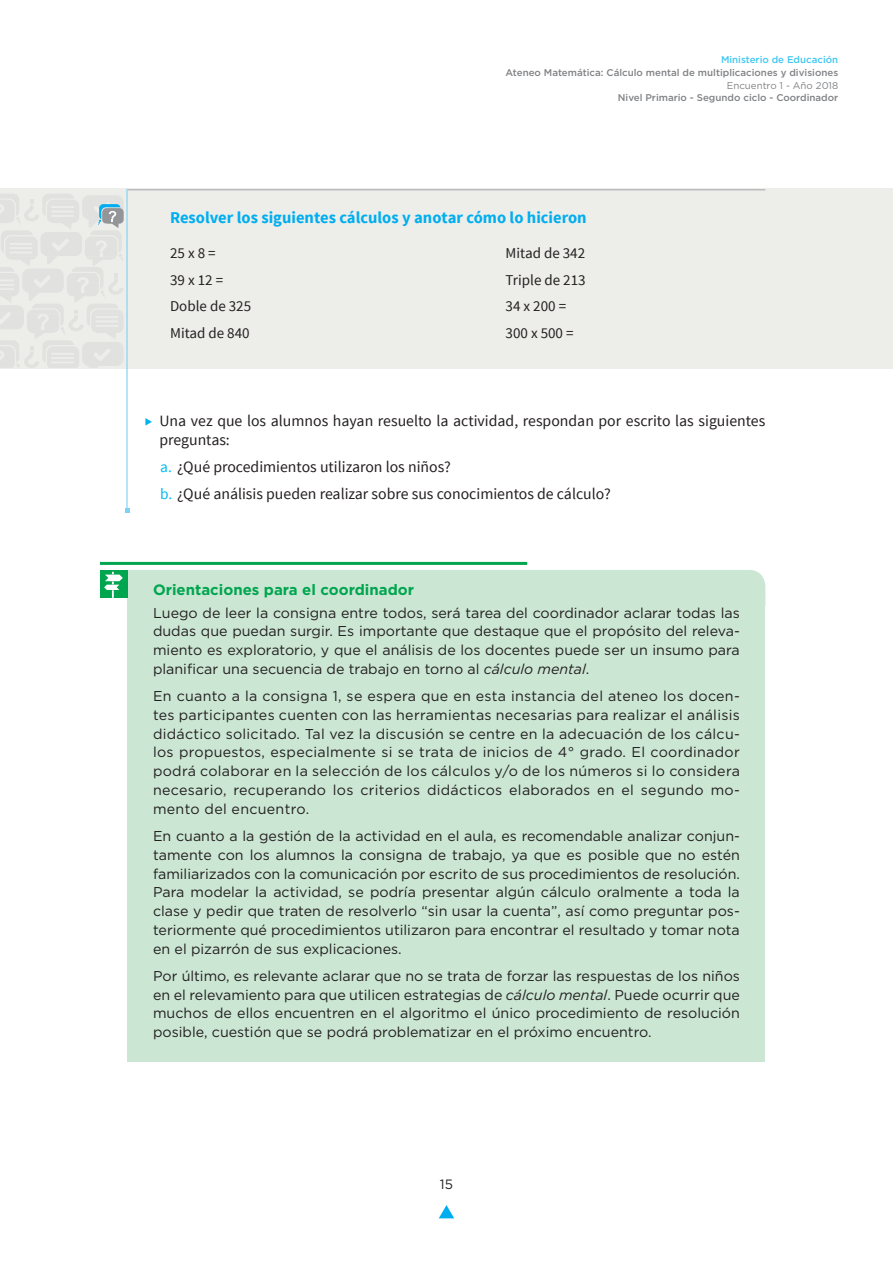
<style>
.page{position:relative;width:893px;height:1263px;background:#fff}
.page>*{position:absolute;margin:0;border:0;box-sizing:border-box;transform-origin:0 0}
.t1{font:700 16.5px "Source Sans Pro";color:#00aeef}
.t2{font:15.75px/18.8px "Source Sans Pro";color:#231f20}
.t3{font:15px "Source Sans Pro";color:#231f20}
.t4{font:700 15px "Gotham";color:#00a54f}
.t5{font:14.25px/18.8px "Gotham";color:#231f20;text-align:justify}
.t6{font:13.5px "Gotham";color:#231f20}
.t7{font:500 9.75px "Gotham";color:#808285}
.t8{font:500 9.75px "Gotham";color:#40c7f4}
.t9{font:9.75px "Gotham";color:#808285}
.s1{color:#00b3ef}
.s2{font-size:15.3px;color:#00baf1}
.s3{font-style:italic}
</style>
<div class="page">
<svg style="left:439px;top:1205px;width:15px;height:13px"></svg>
<div style="left:0;top:189px;width:893px;height:28px;background:linear-gradient(to right,#ededea,#ededea)"></div>
<hr style="left:128px;top:189px;width:637px;height:1px;background:#bcbdc0">
<div style="left:0;top:194px;width:893px;height:46px;background:#ededea"></div>
<div style="left:0;top:230px;width:893px;height:53px;background:#ededea"></div>
<div style="left:0;top:283px;width:893px;height:53px;background:#ededea"></div>
<div style="left:0;top:314px;width:893px;height:55px;background:#ededea"></div>
<hr style="left:100px;top:562px;width:427px;height:3px;background:#00a54f">
<div style="left:128px;top:585px;width:637px;height:113px;background:#cbe6d3"></div>
<div style="left:128px;top:668px;width:637px;height:170px;background:#cbe6d3"></div>
<div style="left:128px;top:808px;width:637px;height:169px;background:#cbe6d3"></div>
<div style="left:128px;top:948px;width:637px;height:113px;background:#cbe6d3"></div>
<svg style="left:0;top:194px;width:124px;height:174px"></svg>
<div style="left:100px;top:570px;width:28px;height:27px;background:#00a54f"></div>
<svg style="left:104px;top:570px;width:661px;height:36px"></svg>
<hr style="left:126px;top:189px;width:2px;height:322px;background:#7cd3f6">
<svg style="left:125px;top:509px;width:4px;height:4px"></svg>
<p class="t8" style="left:721px;top:53px;width:119px">Ministerio de Educación</p>
<p class="t7" style="left:505px;top:66px;width:334px">Ateneo Matemática: Cálculo mental de multiplicaciones y divisiones</p>
<p class="t9" style="left:727px;top:79px;width:113px">Encuentro 1 - Año 2018</p>
<p class="t7" style="left:618px;top:92px;width:222px">Nivel Primario - Segundo ciclo - Coordinador</p>
<p class="t1" style="left:170px;top:207px;width:418px">Resolver los siguientes cálculos y anotar cómo lo hicieron</p>
<p class="t3" style="left:170px;top:244px;width:47px">25 x 8 =</p>
<p class="t3" style="left:506px;top:244px;width:81px">Mitad de 342</p>
<p class="t3" style="left:170px;top:270px;width:55px">39 x 12 =</p>
<p class="t3" style="left:506px;top:270px;width:82px">Triple de 213</p>
<p class="t3" style="left:170px;top:297px;width:83px">Doble de 325</p>
<p class="t3" style="left:506px;top:297px;width:62px">34 x 200 =</p>
<p class="t3" style="left:170px;top:323px;width:81px">Mitad de 840</p>
<p class="t3" style="left:506px;top:323px;width:69px">300 x 500 =</p>
<p class="t2" style="left:159px;top:412px;width:607px;text-indent:-15px"><span class="s1">◆</span> Una vez que los alumnos hayan resuelto la actividad, respondan por escrito las siguientes preguntas:</p>
<p class="t2" style="left:160px;top:453px;width:452px;line-height:27.3px"><span class="s2">a.</span> ¿Qué procedimientos utilizaron los niños?<br><span class="s2">b.</span> ¿Qué análisis pueden realizar sobre sus conocimientos de cálculo?</p>
<p class="t4" style="left:153px;top:579px;width:262px">Orientaciones para el coordinador</p>
<p class="t5" style="left:153px;top:603px;width:588px">Luego de leer la consigna entre todos, será tarea del coordinador aclarar todas las dudas que puedan surgir. Es importante que destaque que el propósito del releva&shy;miento es exploratorio, y que el análisis de los docentes puede ser un insumo para planificar una secuencia de trabajo en torno al <span class="s3">cálculo mental</span>.</p>
<p class="t5" style="left:153px;top:686px;width:588px">En cuanto a la consigna 1, se espera que en esta instancia del ateneo los docen&shy;tes participantes cuenten con las herramientas necesarias para realizar el análisis didáctico solicitado. Tal vez la discusión se centre en la adecuación de los cálcu&shy;los propuestos, especialmente si se trata de inicios de 4° grado. El coordinador podrá colaborar en la selección de los cálculos y/o de los números si lo considera necesario, recuperando los criterios didácticos elaborados en el segundo mo&shy;mento del encuentro.</p>
<p class="t5" style="left:153px;top:826px;width:588px">En cuanto a la gestión de la actividad en el aula, es recomendable analizar conjun&shy;tamente con los alumnos la consigna de trabajo, ya que es posible que no estén familiarizados con la comunicación por escrito de sus procedimientos de resolución.<br>Para modelar la actividad, se podría presentar algún cálculo oralmente a toda la clase y pedir que traten de resolverlo “sin usar la cuenta”, así como preguntar pos&shy;teriormente qué procedimientos utilizaron para encontrar el resultado y tomar nota en el pizarrón de sus explicaciones.</p>
<p class="t5" style="left:153px;top:966px;width:588px">Por último, es relevante aclarar que no se trata de forzar las respuestas de los niños en el relevamiento para que utilicen estrategias de <span class="s3">cálculo mental</span>. Puede ocurrir que muchos de ellos encuentren en el algoritmo el único procedimiento de resolución posible, cuestión que se podrá problematizar en el próximo encuentro.</p>
<p class="t6" style="left:440px;top:1175px;width:15px">15</p>
</div>
